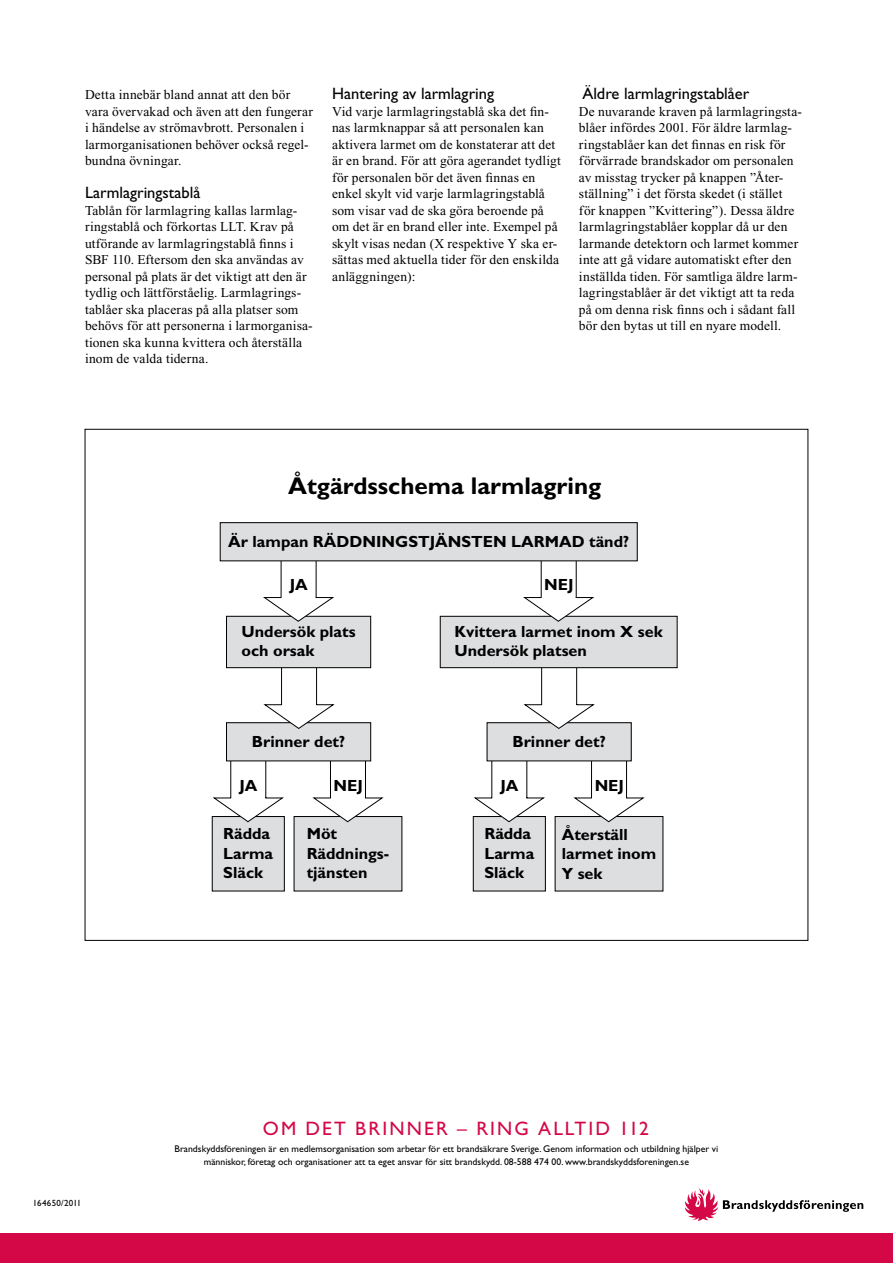
<style>
.page{position:relative;width:893px;height:1263px;background:#fff}
.page>*{position:absolute;margin:0;border:0;box-sizing:border-box;transform-origin:0 0}
.t1{font:700 24.3px "Gill Sans";color:#000}
.t2{font:19.5px "Gill Sans Std";letter-spacing:.105em;color:#d40846}
.t3{font:16.5px "Gill Sans Std";color:#000}
.t4{font:700 16.2px/19.4px "Gill Sans";color:#000}
.t5{font:13.5px/16.5px "Times New Roman";letter-spacing:.01em;color:#000}
.t6{font:9.75px/12.8px "Gill Sans Std";color:#000;text-align:center}
.t7{font:9px "Gill Sans Std";letter-spacing:.025em;color:#000}
</style>
<div class="page">
<svg style="left:685px;top:1188px;width:178px;height:33px"></svg>
<div style="left:0;top:1233px;width:893px;height:30px;background:#d40846"></div>
<div style="left:212px;top:816px;width:72px;height:75px;background:#dcdee0"></div>
<div style="left:212px;top:816px;width:73px;height:75px;border:1px solid #000"></div>
<div style="left:294px;top:816px;width:108px;height:75px;background:#dcdee0"></div>
<div style="left:555px;top:816px;width:108px;height:75px;background:#dcdee0"></div>
<div style="left:473px;top:816px;width:72px;height:75px;background:#dcdee0"></div>
<div style="left:473px;top:816px;width:73px;height:75px;border:1px solid #000"></div>
<svg style="left:212px;top:761px;width:73px;height:61px"></svg>
<svg style="left:312px;top:759px;width:72px;height:63px"></svg>
<svg style="left:473px;top:759px;width:73px;height:63px"></svg>
<svg style="left:573px;top:761px;width:72px;height:61px"></svg>
<div style="left:226px;top:723px;width:145px;height:38px;background:#dcdee0"></div>
<div style="left:226px;top:722px;width:145px;height:39px;border:1px solid #000"></div>
<div style="left:487px;top:723px;width:144px;height:38px;background:#dcdee0"></div>
<div style="left:487px;top:722px;width:145px;height:39px;border:1px solid #000"></div>
<svg style="left:263px;top:668px;width:72px;height:61px"></svg>
<svg style="left:523px;top:668px;width:72px;height:61px"></svg>
<div style="left:226px;top:616px;width:145px;height:52px;background:#dcdee0"></div>
<div style="left:226px;top:616px;width:145px;height:52px;border:1px solid #000"></div>
<div style="left:440px;top:616px;width:237px;height:52px;background:#dcdee0"></div>
<div style="left:440px;top:616px;width:237px;height:52px;border:1px solid #000"></div>
<svg style="left:262px;top:561px;width:73px;height:61px"></svg>
<svg style="left:522px;top:561px;width:73px;height:61px"></svg>
<div style="left:220px;top:523px;width:417px;height:38px;background:#dcdee0"></div>
<div style="left:220px;top:522px;width:418px;height:39px;border:1px solid #000"></div>
<p class="t5" style="left:85px;top:86px;width:229px">Detta innebär bland annat att den bör vara övervakad och även att den fungerar i händelse av strömavbrott. Personalen i larmorganisationen behöver också regel&shy;bundna övningar.</p>
<p class="t3" style="left:85px;top:183px;width:117px">Larmlagringstablå</p>
<p class="t5" style="left:85px;top:202px;width:229px">Tablån för larmlagring kallas larmlag&shy;ringstablå och förkortas LLT. Krav på utförande av larmlagringstablå finns i SBF 110. Eftersom den ska användas av personal på plats är det viktigt att den är tydlig och lättförståelig. Larmlagrings&shy;tablåer ska placeras på alla platser som behövs för att personerna i larmorganisa&shy;tionen ska kunna kvittera och återställa inom de valda tiderna.</p>
<p class="t3" style="left:332px;top:84px;width:164px">Hantering av larmlagring</p>
<p class="t5" style="left:332px;top:103px;width:230px">Vid varje larmlagringstablå ska det fin&shy;nas larmknappar så att personalen kan aktivera larmet om de konstaterar att det är en brand. För att göra agerandet tydligt för personalen bör det även finnas en enkel skylt vid varje larmlagringstablå som visar vad de ska göra beroende på om det är en brand eller inte. Exempel på skylt visas nedan (X respektive Y ska er&shy;sättas med aktuella tider för den enskilda anläggningen):</p>
<p class="t3" style="left:582px;top:84px;width:169px">Äldre larmlagringstablåer</p>
<p class="t5" style="left:579px;top:103px;width:225px">De nuvarande kraven på larmlagringsta&shy;blåer infördes 2001. För äldre larmlag&shy;ringstablåer kan det finnas en risk för förvärrade brandskador om personalen av misstag trycker på knappen ”Åter&shy;ställning” i det första skedet (i stället för knappen ”Kvittering”). Dessa äldre larmlagringstablåer kopplar då ur den larmande detektorn och larmet kommer inte att gå vidare automatiskt efter den inställda tiden. För samtliga äldre larm&shy;lagringstablåer är det viktigt att ta reda på om denna risk finns och i sådant fall bör den bytas ut till en nyare modell.</p>
<h1 class="t1" style="left:288px;top:472px;width:315px">Åtgärdsschema larmlagring</h1>
<p class="t4" style="left:228px;top:532px;width:402px">Är lampan RÄDDNINGSTJÄNSTEN LARMAD tänd?</p>
<p class="t4" style="left:290px;top:575px;width:20px">JA</p>
<p class="t4" style="left:544px;top:575px;width:31px">NEJ</p>
<p class="t4" style="left:241px;top:622px;width:116px">Undersök plats och orsak</p>
<p class="t4" style="left:454px;top:622px;width:210px">Kvittera larmet inom X sek<br>Undersök platsen</p>
<p class="t4" style="left:252px;top:731px;width:95px">Brinner det?</p>
<p class="t4" style="left:512px;top:731px;width:95px">Brinner det?</p>
<p class="t4" style="left:239px;top:776px;width:20px">JA</p>
<p class="t4" style="left:334px;top:776px;width:31px">NEJ</p>
<p class="t4" style="left:501px;top:776px;width:20px">JA</p>
<p class="t4" style="left:595px;top:776px;width:31px">NEJ</p>
<p class="t4" style="left:223px;top:824px;width:51px">Rädda<br>Larma<br>Släck</p>
<p class="t4" style="left:307px;top:824px;width:84px">Möt<br>Räddnings&shy;tjänsten</p>
<p class="t4" style="left:562px;top:825px;width:96px">Återställ larmet inom<br>Y sek</p>
<p class="t4" style="left:484px;top:824px;width:51px">Rädda<br>Larma<br>Släck</p>
<p class="t7" style="left:33px;top:1198px;width:50px">164650/2011</p>
<h2 class="t2" style="left:263px;top:1118px;width:289px">Om det brinner – ring all</h2>
<h2 class="t2" style="left:575px;top:1118px;width:76px">tid 112</h2>
<p class="t6" style="left:175px;top:1142px;width:545px">Brandskyddsföreningen är en medlemsorganisation som arbetar för ett brandsäkrare Sverige. Genom information och utbildning hjälper vi människor, företag och organisationer att ta eget ansvar för sitt brandskydd. 08-588 474 00. www.brandskyddsforeningen.se</p>
</div>
